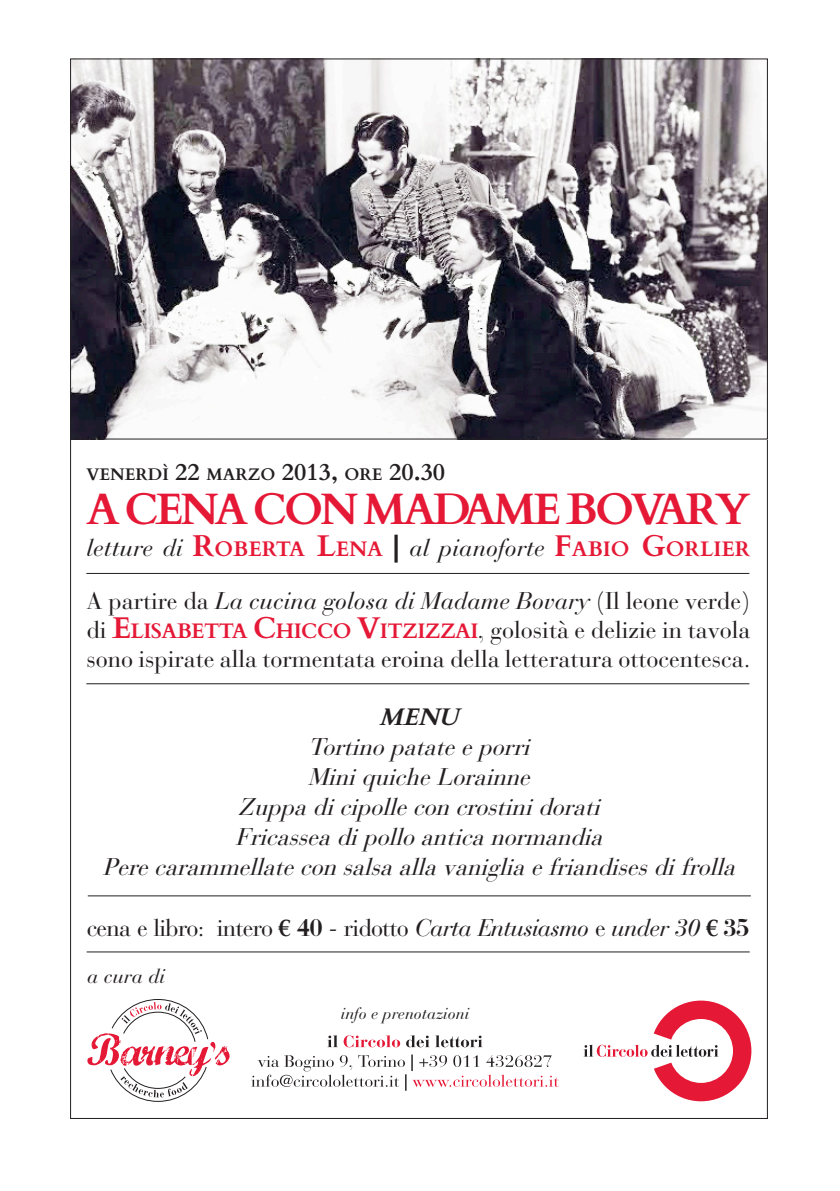
<style>
.page{position:relative;width:840px;height:1191px;background:#fff}
.page>*{position:absolute;margin:0;border:0;box-sizing:border-box;transform-origin:0 0}
.t1{font:700 44px "Cardo";letter-spacing:-.07em;color:#e51836}
.t2{font:italic 24px/30px "Bauer Bodoni";color:#231f20;text-align:center}
.t3{font:24px/28.8px "Bauer Bodoni";color:#231f20}
.t4{font:italic 24px/52.6px "Bauer Bodoni";color:#231f20}
.t5{font:24px "Bauer Bodoni";letter-spacing:-.03em;color:#231f20}
.t6{font:italic 700 24px "Cardo";color:#231f20}
.t7{font:italic 20px "Bauer Bodoni";color:#231f20}
.t8{font:700 16.8px "Cardo";color:#231f20}
.t9{font:italic 16px "Bauer Bodoni";color:#231f20}
.s1{font-size:24px}
.s2{font-family:"Cardo";font-weight:700;font-style:normal;font-size:30px;color:#e51836}
.s3{font-family:"Cardo";font-weight:700;font-style:normal;font-size:21px;color:#e51836}
.s4{font-family:"Cardo";font-weight:700;font-style:normal;font-size:34px}
.s5{font-style:normal}
.s6{font-family:"Cardo";font-weight:700;font-size:30px;color:#e51836}
.s7{font-family:"Cardo";font-weight:700;font-size:21px;color:#e51836}
.s8{font-family:"Book Antiqua";font-weight:700}
.s9{font-weight:700}
.s10{font-style:italic}
</style>
<div class="page">
<img style="left:72px;top:60px;width:693px;height:377px">
<hr style="left:86px;top:573px;width:663px;height:1px;background:#231f20">
<hr style="left:86px;top:683px;width:663px;height:1px;background:#231f20">
<hr style="left:88px;top:895px;width:662px;height:1px;background:#231f20">
<hr style="left:87px;top:951px;width:662px;height:1px;background:#231f20">
<svg style="left:87px;top:999px;width:142px;height:102px"></svg>
<div style="left:650px;top:1000px;width:101px;height:101px;background:#e51836;border-radius:50%"></div>
<div style="left:668px;top:1019px;width:64px;height:64px;background:#fff;border-radius:50%"></div>
<svg style="left:583px;top:1028px;width:135px;height:46px"></svg>
<svg style="left:251px;top:1054px;width:307px;height:36px"></svg>
<svg style="left:406px;top:1035px;width:76px;height:12px"></svg>
<svg style="left:327px;top:1035px;width:73px;height:12px"></svg>
<p class="t8" style="left:86px;top:461px;width:360px">VENERDÌ <span class="s1">22</span> MARZO <span class="s1">2013,</span> ORE <span class="s1">20.30</span></p>
<h1 class="t1" style="left:86px;top:474px;width:665px">A CENA CON MADAME BOVARY</h1>
<p class="t4" style="left:86px;top:522px;width:665px">letture di <span class="s2">R</span><span class="s3">OBERTA</span> <span class="s2">L</span><span class="s3">ENA</span> <span class="s4">|</span> al pianoforte <span class="s2">F</span><span class="s3">ABIO</span> <span class="s2">G</span><span class="s3">ORLIER<br></span><span class="s5">A partire da</span> La cucina golosa di Madame Bovary <span class="s5">(Il leone verde)</span></p>
<p class="t3" style="left:86px;top:615px;width:665px">di <span class="s6">E</span><span class="s7">LISABETTA</span> <span class="s6">C</span><span class="s7">HICCO</span> <span class="s6">V</span><span class="s7">ITZIZZAI</span>, golosità e delizie in tavola sono ispirate alla tormentata eroina della letteratura ottocentesca.</p>
<p class="t6" style="left:379px;top:697px;width:23px">MEN</p>
<p class="t6" style="left:438px;top:697px;width:30px">U</p>
<p class="t2" style="left:102px;top:731px;width:641px">Tortinopatateeporri<br>MiniquicheLorainne<br>Zuppadicipolleconcrostinidorati Fricasseadipolloanticanormandia Perecarammellateconsalsaallavanigliaefriandisesdifrolla</p>
<p class="t5" style="left:87px;top:913px;width:664px">cena e libro: intero <span class="s8">€</span> <span class="s9">40</span> - ridotto <span class="s10">Carta Entusiasmo</span> e <span class="s10">under 30</span> <span class="s8">€</span> <span class="s9">35</span></p>
<p class="t7" style="left:87px;top:964px;width:79px">a cura di</p>
<p class="t9" style="left:341px;top:1003px;width:130px">info e prenotazioni</p>
</div>
